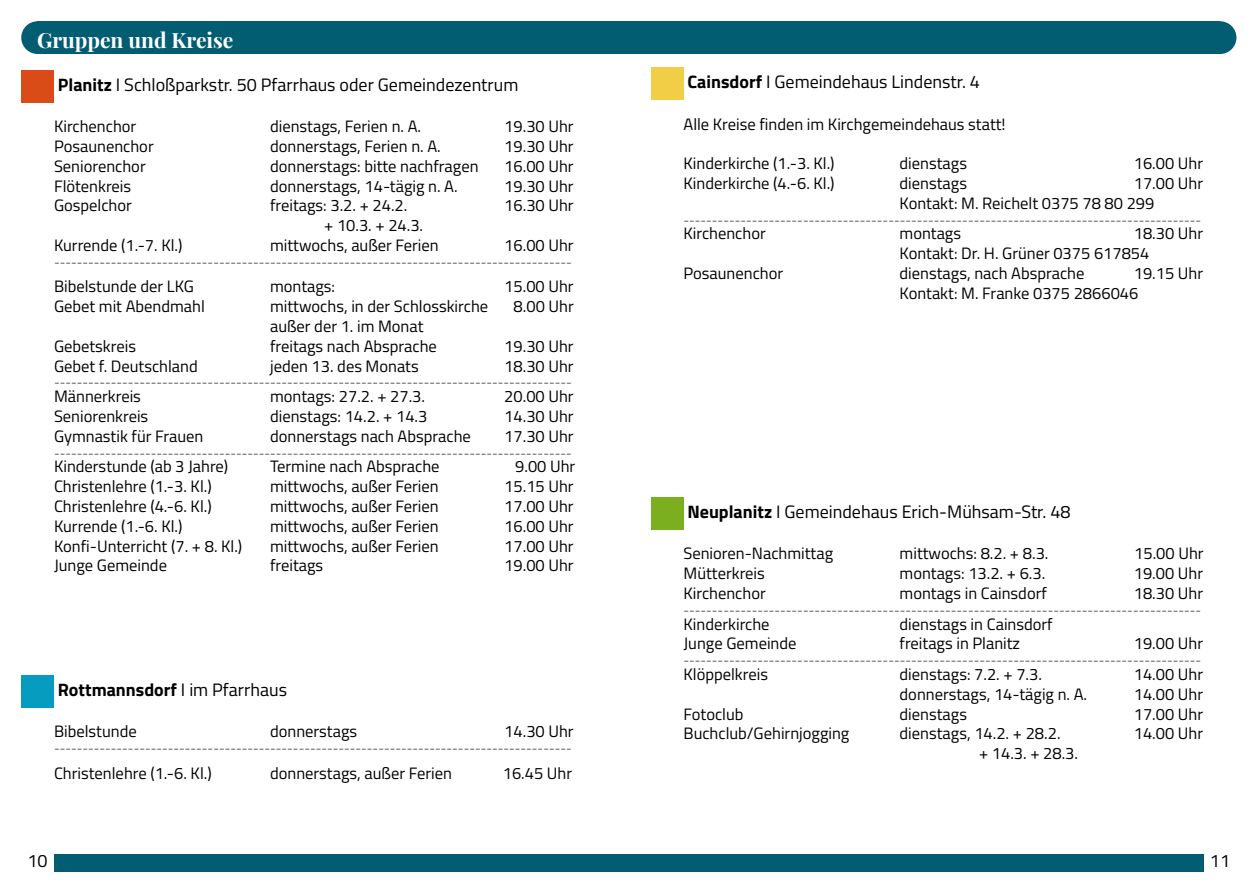
<style>
.page{position:relative;width:1259px;height:893px;background:#fff}
.page>*{position:absolute;margin:0;border:0;box-sizing:border-box;transform-origin:0 0}
.t1{font:700 21px "Playfair Display";color:#fff}
.t2{font:18px "Titillium Web";color:#000}
.t3{font:700 18px "Titillium Web";color:#000}
.t4{font:16.5px/19.8px "Titillium Web";color:#000}
.t5{font:9px "Titillium Web";color:#000}
.s1{font-weight:700}
.s2{font-weight:400}
</style>
<div class="page">
<div style="left:21px;top:70px;width:33px;height:33px;background:#d94c18"></div>
<div style="left:21px;top:675px;width:33px;height:33px;background:#069cbf"></div>
<div style="left:651px;top:497px;width:32px;height:33px;background:#7caf1f"></div>
<div style="left:651px;top:67px;width:32px;height:33px;background:#f2ce47"></div>
<div style="left:38px;top:21px;width:1182px;height:33px;background:#025d72"></div>
<div style="left:54px;top:855px;width:1149px;height:17px;background:#025d72"></div>
<div style="left:21px;top:21px;width:33px;height:33px;background:#025d72;border-radius:50%"></div>
<div style="left:1203px;top:21px;width:33px;height:33px;background:#025d72;border-radius:50%"></div>
<p class="t1" style="left:37px;top:25px;width:198px">Gruppen und Kreise</p>
<p class="t2" style="left:58px;top:70px;width:462px"><span class="s1">Planitz</span> I Schloßparkstr. 50 Pfarrhaus oder Gemeindezentrum</p>
<p class="t4" style="left:54px;top:116px;width:84px">Kirchenchor</p>
<p class="t4" style="left:270px;top:116px;width:153px">dienstags, Ferien n. A.</p>
<p class="t4" style="left:504px;top:116px;width:71px">19.30 Uhr</p>
<p class="t4" style="left:54px;top:136px;width:101px">Posaunenchor</p>
<p class="t4" style="left:270px;top:136px;width:172px">donnerstags, Ferien n. A.</p>
<p class="t4" style="left:504px;top:136px;width:71px">19.30 Uhr</p>
<p class="t4" style="left:54px;top:156px;width:93px">Seniorenchor</p>
<p class="t4" style="left:270px;top:156px;width:210px">donnerstags: bitte nachfragen</p>
<p class="t4" style="left:504px;top:156px;width:71px">16.00 Uhr</p>
<p class="t4" style="left:54px;top:176px;width:79px">Flötenkreis</p>
<p class="t4" style="left:270px;top:176px;width:189px">donnerstags, 14-tägig n. A.</p>
<p class="t4" style="left:504px;top:176px;width:71px">19.30 Uhr</p>
<p class="t4" style="left:54px;top:195px;width:79px">Gospelchor</p>
<p class="t4" style="left:270px;top:195px;width:139px">freitags: 3.2. + 24.2.</p>
<p class="t4" style="left:504px;top:195px;width:71px">16.30 Uhr</p>
<p class="t4" style="left:324px;top:215px;width:101px">+ 10.3. + 24.3.</p>
<p class="t4" style="left:54px;top:235px;width:130px">Kurrende (1.-7. Kl.)</p>
<p class="t4" style="left:270px;top:235px;width:170px">mittwochs, außer Ferien</p>
<p class="t4" style="left:504px;top:235px;width:71px">16.00 Uhr</p>
<p class="t5" style="left:54px;top:252px;width:519px">___________________________________________________________________________________________</p>
<p class="t4" style="left:54px;top:276px;width:141px">Bibelstunde der LKG</p>
<p class="t4" style="left:270px;top:276px;width:67px">montags:</p>
<p class="t4" style="left:504px;top:276px;width:71px">15.00 Uhr</p>
<p class="t4" style="left:54px;top:296px;width:152px">Gebet mit Abendmahl</p>
<p class="t4" style="left:270px;top:296px;width:220px">mittwochs, in der Schlosskirche</p>
<p class="t4" style="left:513px;top:296px;width:62px">8.00 Uhr</p>
<p class="t4" style="left:270px;top:316px;width:155px">außer der 1. im Monat</p>
<p class="t4" style="left:54px;top:336px;width:83px">Gebetskreis</p>
<p class="t4" style="left:270px;top:336px;width:168px">freitags nach Absprache</p>
<p class="t4" style="left:504px;top:336px;width:71px">19.30 Uhr</p>
<p class="t4" style="left:54px;top:356px;width:145px">Gebet f. Deutschland</p>
<p class="t4" style="left:270px;top:356px;width:150px">jeden 13. des Monats</p>
<p class="t4" style="left:504px;top:356px;width:71px">18.30 Uhr</p>
<p class="t5" style="left:54px;top:372px;width:519px">___________________________________________________________________________________________</p>
<p class="t4" style="left:54px;top:386px;width:88px">Männerkreis</p>
<p class="t4" style="left:270px;top:386px;width:156px">montags: 27.2. + 27.3.</p>
<p class="t4" style="left:504px;top:386px;width:71px">20.00 Uhr</p>
<p class="t4" style="left:54px;top:406px;width:96px">Seniorenkreis</p>
<p class="t4" style="left:270px;top:406px;width:159px">dienstags: 14.2. + 14.3</p>
<p class="t4" style="left:504px;top:406px;width:71px">14.30 Uhr</p>
<p class="t4" style="left:54px;top:426px;width:151px">Gymnastik für Frauen</p>
<p class="t4" style="left:270px;top:426px;width:202px">donnerstags nach Absprache</p>
<p class="t4" style="left:504px;top:426px;width:71px">17.30 Uhr</p>
<p class="t5" style="left:54px;top:442px;width:519px">___________________________________________________________________________________________</p>
<p class="t4" style="left:54px;top:456px;width:176px">Kinderstunde (ab 3 Jahre)</p>
<p class="t4" style="left:270px;top:456px;width:171px">Termine nach Absprache</p>
<p class="t4" style="left:515px;top:456px;width:62px">9.00 Uhr</p>
<p class="t4" style="left:54px;top:476px;width:159px">Christenlehre (1.-3. Kl.)</p>
<p class="t4" style="left:270px;top:476px;width:170px">mittwochs, außer Ferien</p>
<p class="t4" style="left:504px;top:476px;width:71px">15.15 Uhr</p>
<p class="t4" style="left:54px;top:496px;width:159px">Christenlehre (4.-6. Kl.)</p>
<p class="t4" style="left:270px;top:496px;width:170px">mittwochs, außer Ferien</p>
<p class="t4" style="left:504px;top:496px;width:71px">17.00 Uhr</p>
<p class="t4" style="left:54px;top:516px;width:130px">Kurrende (1.-6. Kl.)</p>
<p class="t4" style="left:270px;top:516px;width:170px">mittwochs, außer Ferien</p>
<p class="t4" style="left:504px;top:516px;width:71px">16.00 Uhr</p>
<p class="t4" style="left:54px;top:536px;width:190px">Konfi-Unterricht (7. + 8. Kl.)</p>
<p class="t4" style="left:270px;top:536px;width:170px">mittwochs, außer Ferien</p>
<p class="t4" style="left:504px;top:536px;width:71px">17.00 Uhr</p>
<p class="t4" style="left:54px;top:555px;width:114px">Junge Gemeinde</p>
<p class="t4" style="left:270px;top:555px;width:55px">freitags</p>
<p class="t4" style="left:504px;top:555px;width:71px">19.00 Uhr</p>
<p class="t3" style="left:58px;top:675px;width:230px">Rottmannsdorf <span class="s2">I im Pfarrhaus</span></p>
<p class="t4" style="left:54px;top:721px;width:84px">Bibelstunde</p>
<p class="t4" style="left:270px;top:721px;width:89px">donnerstags</p>
<p class="t4" style="left:504px;top:721px;width:71px">14.30 Uhr</p>
<p class="t5" style="left:54px;top:738px;width:519px">___________________________________________________________________________________________</p>
<p class="t4" style="left:54px;top:763px;width:159px">Christenlehre (1.-6. Kl.)</p>
<p class="t4" style="left:270px;top:763px;width:183px">donnerstags, außer Ferien</p>
<p class="t4" style="left:503px;top:763px;width:71px">16.45 Uhr</p>
<p class="t2" style="left:687px;top:67px;width:294px"><span class="s1">Cainsdorf</span> I Gemeindehaus Lindenstr. 4</p>
<p class="t4" style="left:683px;top:113px;width:324px">Alle Kreise finden im Kirchgemeindehaus statt!</p>
<p class="t4" style="left:683px;top:153px;width:153px">Kinderkirche (1.-3. Kl.)</p>
<p class="t4" style="left:899px;top:153px;width:69px">dienstags</p>
<p class="t4" style="left:1133px;top:153px;width:71px">16.00 Uhr</p>
<p class="t4" style="left:683px;top:173px;width:153px">Kinderkirche (4.-6. Kl.)</p>
<p class="t4" style="left:899px;top:173px;width:69px">dienstags</p>
<p class="t4" style="left:899px;top:173px;width:305px;text-indent:234px">17.00 Uhr<br>Kontakt: M. Reichelt 0375 78 80 299</p>
<p class="t5" style="left:683px;top:209px;width:519px">___________________________________________________________________________________________</p>
<p class="t4" style="left:683px;top:223px;width:84px">Kirchenchor</p>
<p class="t4" style="left:899px;top:223px;width:63px">montags</p>
<p class="t4" style="left:899px;top:223px;width:305px;text-indent:234px">18.30 Uhr<br>Kontakt: Dr. H. Grüner 0375 617854</p>
<p class="t4" style="left:683px;top:263px;width:101px">Posaunenchor</p>
<p class="t4" style="left:899px;top:263px;width:186px">dienstags, nach Absprache</p>
<p class="t4" style="left:899px;top:263px;width:305px;text-indent:234px">19.15 Uhr<br>Kontakt: M. Franke 0375 2866046</p>
<p class="t2" style="left:687px;top:497px;width:384px"><span class="s1">Neuplanitz</span> I Gemeindehaus Erich-Mühsam-Str. 48</p>
<p class="t4" style="left:683px;top:543px;width:151px">Senioren-Nachmittag</p>
<p class="t4" style="left:899px;top:543px;width:150px">mittwochs: 8.2. + 8.3.</p>
<p class="t4" style="left:1134px;top:543px;width:71px">15.00 Uhr</p>
<p class="t4" style="left:683px;top:563px;width:83px">Mütterkreis</p>
<p class="t4" style="left:899px;top:563px;width:147px">montags: 13.2. + 6.3.</p>
<p class="t4" style="left:1133px;top:563px;width:71px">19.00 Uhr</p>
<p class="t4" style="left:683px;top:583px;width:84px">Kirchenchor</p>
<p class="t4" style="left:899px;top:583px;width:149px">montags in Cainsdorf</p>
<p class="t4" style="left:1133px;top:583px;width:71px">18.30 Uhr</p>
<p class="t5" style="left:683px;top:600px;width:519px">___________________________________________________________________________________________</p>
<p class="t4" style="left:683px;top:613px;width:88px">Kinderkirche</p>
<p class="t4" style="left:899px;top:613px;width:155px">dienstags in Cainsdorf</p>
<p class="t4" style="left:683px;top:633px;width:114px">Junge Gemeinde</p>
<p class="t4" style="left:899px;top:633px;width:122px">freitags in Planitz</p>
<p class="t4" style="left:1133px;top:633px;width:71px">19.00 Uhr</p>
<p class="t5" style="left:683px;top:650px;width:519px">___________________________________________________________________________________________</p>
<p class="t4" style="left:683px;top:664px;width:86px">Klöppelkreis</p>
<p class="t4" style="left:899px;top:664px;width:144px">dienstags: 7.2. + 7.3.</p>
<p class="t4" style="left:1133px;top:664px;width:71px">14.00 Uhr</p>
<p class="t4" style="left:899px;top:684px;width:189px">donnerstags, 14-tägig n. A.</p>
<p class="t4" style="left:1133px;top:684px;width:71px">14.00 Uhr</p>
<p class="t4" style="left:683px;top:703px;width:61px">Fotoclub</p>
<p class="t4" style="left:899px;top:703px;width:69px">dienstags</p>
<p class="t4" style="left:1133px;top:703px;width:71px">17.00 Uhr</p>
<p class="t4" style="left:683px;top:723px;width:167px">Buchclub/Gehirnjogging</p>
<p class="t4" style="left:899px;top:723px;width:162px">dienstags, 14.2. + 28.2.</p>
<p class="t4" style="left:1133px;top:723px;width:71px">14.00 Uhr</p>
<p class="t4" style="left:979px;top:743px;width:101px">+ 14.3. + 28.3.</p>
<p class="t2" style="left:28px;top:846px;width:22px">10</p>
<p class="t2" style="left:1210px;top:846px;width:22px">11</p>
</div>
